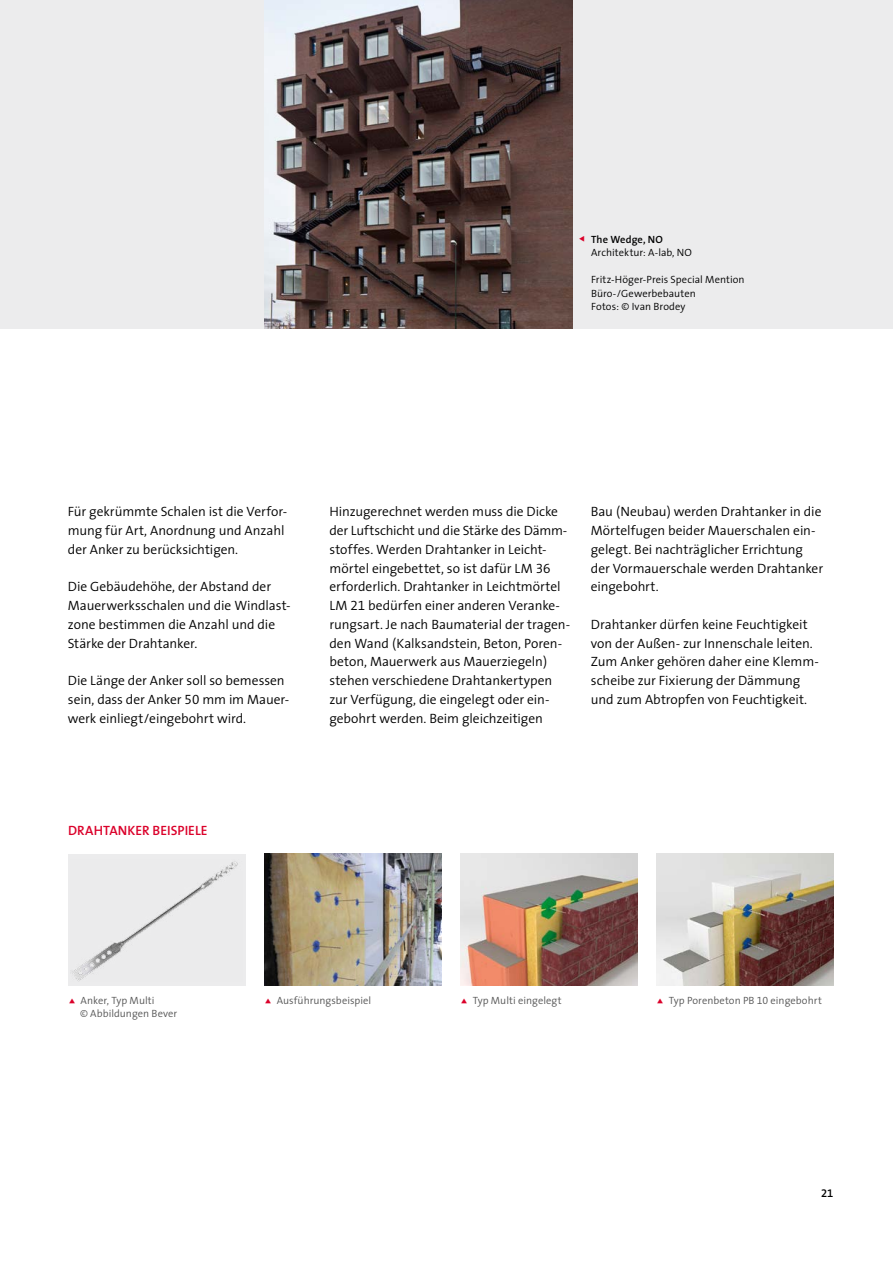
<style>
.page{position:relative;width:893px;height:1263px;background:#fff}
.page>*{position:absolute;margin:0;border:0;box-sizing:border-box;transform-origin:0 0}
.t1{font:300 13.5px/18.8px "The Sans";letter-spacing:-.005em;color:#000}
.t2{font:600 13.5px "The Sans";letter-spacing:.005em;color:#db012a}
.t3{font:11.25px "The Sans Semi Bold Expert";color:#000}
.t4{font:300 10.5px/13.5px "The Sans";letter-spacing:.005em;color:#565656}
.t5{font:300 10.5px/13.5px "The Sans";letter-spacing:.005em;color:#000}
.t6{font:600 10.5px "The Sans";letter-spacing:.01em;color:#000}
.s1{font-family:"The Sans Semi Light Expert";font-weight:400}
</style>
<div class="page">
<div style="left:0;top:0;width:893px;height:329px;background:#ececed"></div>
<img style="left:264px;top:0;width:308px;height:329px">
<img style="left:264px;top:854px;width:177px;height:131px">
<img style="left:656px;top:854px;width:177px;height:131px">
<div style="left:68px;top:854px;width:177px;height:131px;background:#ececed"></div>
<img style="left:72px;top:861px;width:166px;height:120px">
<img style="left:460px;top:854px;width:177px;height:131px">
<p class="t6" style="left:591px;top:230px;width:73px">The Wedge, NO</p>
<p class="t5" style="left:591px;top:245px;width:102px">Architektur: A-lab, NO</p>
<p class="t5" style="left:591px;top:272px;width:155px">Fritz-Höger-Preis Special Mention<br>Büro-/Gewerbebauten<br>Fotos: © Ivan Brodey</p>
<p class="t1" style="left:68px;top:502px;width:221px">Für gekrümmte Schalen ist die Verfor&shy;mung für Art, Anordnung und Anzahl der Anker zu berücksichtigen.</p>
<p class="t1" style="left:68px;top:577px;width:224px">Die Gebäudehöhe, der Abstand der<br>Mauerwerksschalen und die Windlast&shy;zone bestimmen die Anzahl und die<br>Stärke der Drahtanker.</p>
<p class="t1" style="left:68px;top:671px;width:223px">Die Länge der Anker soll so bemessen sein, dass der Anker <span class="s1">50</span> mm im Mauer&shy;werk einliegt/eingebohrt wird.</p>
<p class="t2" style="left:68px;top:819px;width:141px">DRAHTANKER BEISPIELE</p>
<p class="t1" style="left:329px;top:502px;width:242px">Hinzugerechnet werden muss die Dicke der Luftschicht und die Stärke des Dämm&shy;stoffes. Werden Drahtanker in Leicht&shy;mörtel eingebettet, so ist dafür LM <span class="s1">36 </span>erforderlich. Drahtanker in Leichtmörtel LM <span class="s1">21</span> bedürfen einer anderen Veranke&shy;rungsart. Je nach Baumaterial der tragen&shy;den Wand (Kalksandstein, Beton, Poren&shy;beton, Mauerwerk aus Mauerziegeln) stehen verschiedene Drahtankertypen zur Verfügung, die eingelegt oder ein&shy;gebohrt werden. Beim gleichzeitigen</p>
<p class="t1" style="left:591px;top:502px;width:234px">Bau (Neubau) werden Drahtanker in die Mörtelfugen beider Mauerschalen ein&shy;gelegt. Bei nachträglicher Errichtung der Vormauerschale werden Drahtanker eingebohrt.</p>
<p class="t1" style="left:591px;top:614px;width:229px">Drahtanker dürfen keine Feuchtigkeit von der Außen- zur Innenschale leiten.<br>Zum Anker gehören daher eine Klemm&shy;scheibe zur Fixierung der Dämmung und zum Abtropfen von Feuchtigkeit.</p>
<p class="t4" style="left:80px;top:993px;width:99px">Anker, Typ Multi<br>© Abbildungen Bever</p>
<p class="t4" style="left:277px;top:993px;width:96px">Ausführungsbeispiel</p>
<p class="t4" style="left:473px;top:993px;width:91px">Typ Multi eingelegt</p>
<p class="t4" style="left:669px;top:993px;width:155px">Typ Porenbeton PB <span class="s1">10</span> eingebohrt</p>
<p class="t3" style="left:821px;top:1183px;width:14px">21</p>
</div>
